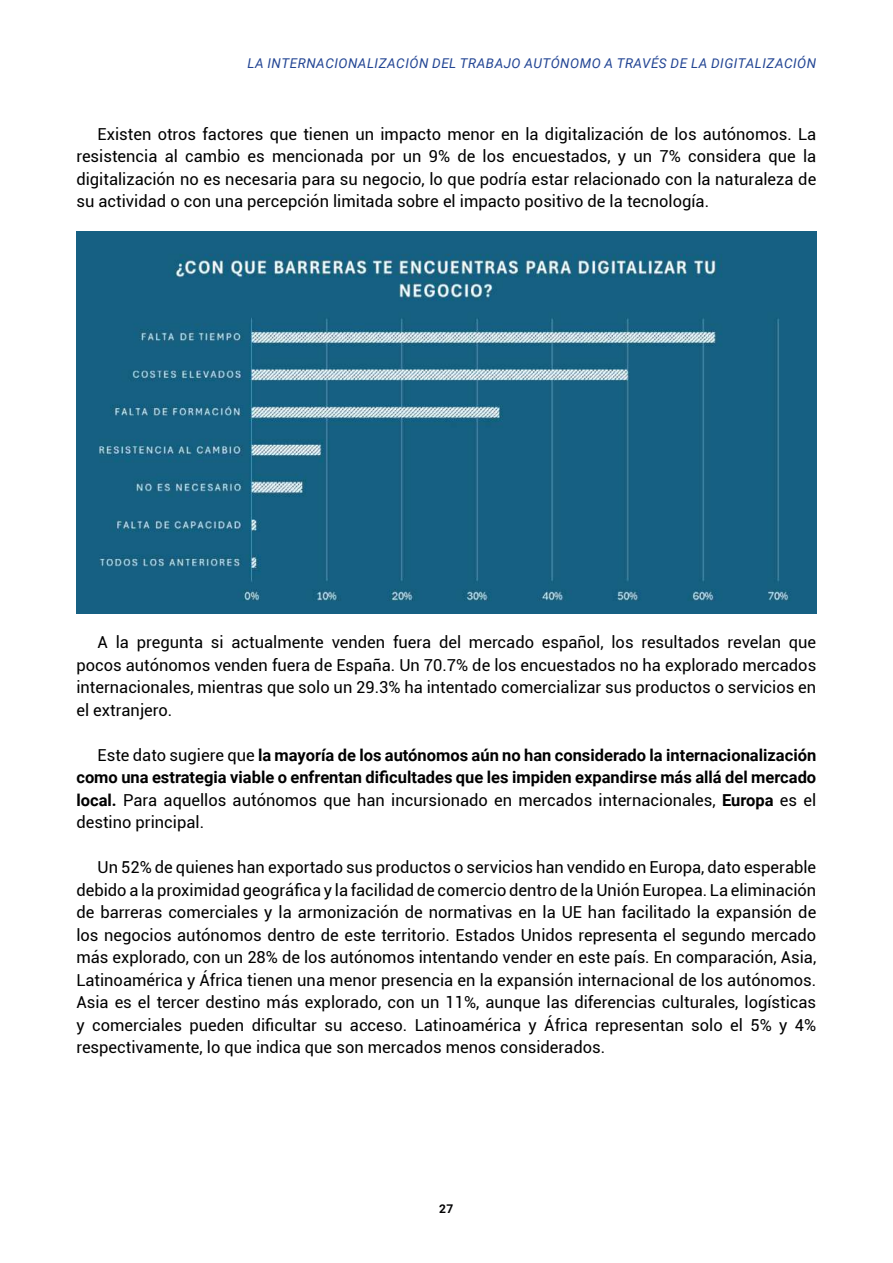
<style>
.page{position:relative;width:893px;height:1263px;background:#fff}
.page>*{position:absolute;margin:0;border:0;box-sizing:border-box;transform-origin:0 0}
.t1{font:16.5px/22.5px "Roboto";color:#000;text-align:justify}
.t2{font:700 16.5px/22.5px "Roboto";color:#000;text-align:justify}
.t3{font:italic 13.5px "Roboto";letter-spacing:.035em;color:#224594}
.t4{font:700 12px "Roboto";color:#020203}
.s1{font-weight:400}
</style>
<div class="page">
<img style="left:77px;top:232px;width:739px;height:381px">
<p class="t3" style="left:247px;top:54px;width:570px">LA INTERNACIONALIZACIÓN DEL TRABAJO AUTÓNOMO A TRAVÉS DE LA DIGITALIZACIÓN</p>
<p class="t1" style="left:76px;top:122px;width:741px;text-indent:21px">Existen otros factores que tienen un impacto menor en la digitalización de los autónomos. La resistencia al cambio es mencionada por un 9% de los encuestados, y un 7% considera que la digitalización no es necesaria para su negocio, lo que podría estar relacionado con la naturaleza de su actividad o con una percepción limitada sobre el impacto positivo de la tecnología.</p>
<p class="t1" style="left:76px;top:630px;width:741px;text-indent:21px">A la pregunta si actualmente venden fuera del mercado español, los resultados revelan que pocos autónomos venden fuera de España. Un 70.7% de los encuestados no ha explorado mercados internacionales, mientras que solo un 29.3% ha intentado comercializar sus productos o servicios en el extranjero.</p>
<p class="t2" style="left:76px;top:743px;width:741px;text-indent:21px"><span class="s1">Este dato sugiere que</span> la mayoría de los autónomos aún no han considerado la internacionalización como una estrategia viable o enfrentan dificultades que les impiden expandirse más allá del mercado local. <span class="s1">Para aquellos autónomos que han incursionado en mercados internacionales,</span> Europa <span class="s1">es el destino principal.</span></p>
<p class="t1" style="left:76px;top:855px;width:741px;text-indent:21px">Un 52% de quienes han exportado sus productos o servicios han vendido en Europa, dato esperable debido a la proximidad geográfica y la facilidad de comercio dentro de la Unión Europea. La eliminación de barreras comerciales y la armonización de normativas en la UE han facilitado la expansión de los negocios autónomos dentro de este territorio. Estados Unidos representa el segundo mercado más explorado, con un 28% de los autónomos intentando vender en este país. En comparación, Asia, Latinoamérica y África tienen una menor presencia en la expansión internacional de los autónomos.<br>Asia es el tercer destino más explorado, con un 11%, aunque las diferencias culturales, logísticas y comerciales pueden dificultar su acceso. Latinoamérica y África representan solo el 5% y 4% respectivamente, lo que indica que son mercados menos considerados.</p>
<p class="t4" style="left:439px;top:1200px;width:16px">27</p>
</div>
